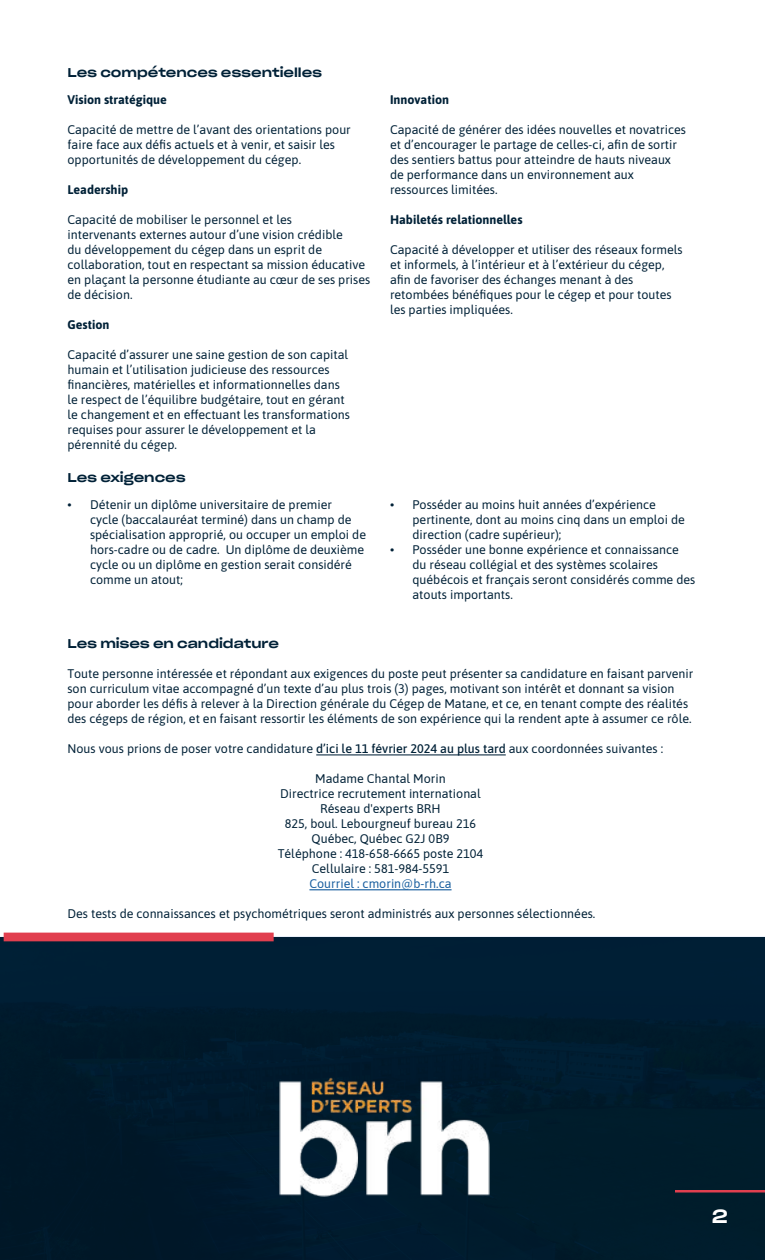
<style>
.page{position:relative;width:765px;height:1260px;background:#fff}
.page>*{position:absolute;margin:0;border:0;box-sizing:border-box;transform-origin:0 0}
.t1{font:18.75px "Sharp Grotesk Medium 25";color:#fff}
.t2{font:12.5px/15px "Asap";color:#002137}
.t3{font:700 12.5px "Asap";color:#002137}
.t4{font:12.5px "Sharp Grotesk Medium 25";color:#002137}
.s1{font-weight:500}
.s2{color:#175d9e}
.s3{font-family:"Calibri";font-size:13.75px}
</style>
<div class="page">
<div style="left:0;top:937px;width:765px;height:323px;background:#001c2c"></div>
<div style="left:4px;top:933px;width:270px;height:8px;background:#e13f4f"></div>
<hr style="left:675px;top:1190px;width:90px;height:2px;background:#e13f4f">
<hr style="left:316px;top:754px;width:190px;height:1px;background:#002137">
<hr style="left:309px;top:889px;width:143px;height:1px;background:#175d9e">
<img style="left:279px;top:1077px;width:211px;height:119px">
<p class="t4" style="left:68px;top:62px;width:256px">Les compétences essentielles</p>
<p class="t3" style="left:68px;top:91px;width:101px">Vision stratégique</p>
<p class="t2" style="left:68px;top:122px;width:285px">Capacité de mettre de l’avant des orientations pour faire face aux défis actuels et à venir, et saisir les opportunités de développement du cégep.</p>
<p class="t3" style="left:68px;top:181px;width:62px">Leadership</p>
<p class="t2" style="left:68px;top:212px;width:304px">Capacité de mobiliser le personnel et les<br>intervenants externes autour d’une vision crédible<br>du développement du cégep dans un esprit de collaboration, tout en respectant sa mission éducative en plaçant la personne étudiante au cœur de ses prises de décision.</p>
<p class="t3" style="left:68px;top:316px;width:43px">Gestion</p>
<p class="t2" style="left:68px;top:347px;width:284px">Capacité d’assurer une saine gestion de son capital humain et l’utilisation judicieuse des ressources financières, matérielles et informationnelles dans le respect de l’équilibre budgétaire, tout en gérant le changement et en effectuant les transformations requises pour assurer le développement et la pérennité du cégep.</p>
<p class="t3" style="left:390px;top:91px;width:61px">Innovation</p>
<p class="t2" style="left:390px;top:122px;width:298px">Capacité de générer des idées nouvelles et novatrices et d’encourager le partage de celles-ci, afin de sortir des sentiers battus pour atteindre de hauts niveaux de performance dans un environnement aux ressources limitées.</p>
<p class="t3" style="left:390px;top:211px;width:134px">Habiletés relationnelles</p>
<p class="t2" style="left:390px;top:242px;width:294px">Capacité à développer et utiliser des réseaux formels et informels, à l’intérieur et à l’extérieur du cégep, afin de favoriser des échanges menant à des retombées bénéfiques pour le cégep et pour toutes les parties impliquées.</p>
<p class="t4" style="left:68px;top:466px;width:120px">Les exigences</p>
<p class="t2" style="left:90px;top:496px;width:278px;text-indent:-22px">• Détenir un diplôme universitaire de premier<br>cycle (baccalauréat terminé) dans un champ de spécialisation approprié, ou occuper un emploi de hors-cadre ou de cadre. Un diplôme de deuxième cycle ou un diplôme en gestion serait considéré comme un atout;</p>
<p class="t2" style="left:412px;top:496px;width:274px;text-indent:-22px">• Posséder au moins huit années d’expérience pertinente, dont au moins cinq dans un emploi de direction (cadre supérieur);</p>
<p class="t2" style="left:412px;top:541px;width:284px;text-indent:-22px">• Posséder une bonne expérience et connaissance du réseau collégial et des systèmes scolaires québécois et français seront considérés comme des atouts importants.</p>
<p class="t4" style="left:68px;top:632px;width:213px">Les mises en candidature</p>
<p class="t2" style="left:68px;top:665px;width:628px">Toute personne intéressée et répondant aux exigences du poste peut présenter sa candidature en faisant parvenir son curriculum vitae accompagné d’un texte d’au plus trois (3) pages, motivant son intérêt et donnant sa vision pour aborder les défis à relever à la Direction générale du Cégep de Matane, et ce, en tenant compte des réalités des cégeps de région, et en faisant ressortir les éléments de son expérience qui la rendent apte à assumer ce rôle.</p>
<p class="t2" style="left:68px;top:740px;width:597px">Nous vous prions de poser votre candidature <span class="s1">d’ici le 11 février 2024 au plus tard</span> aux coordonnées suivantes :</p>
<p class="t2" style="left:278px;top:770px;width:207px;text-align:center">Madame Chantal Morin<br>Directrice recrutement international<br>Réseau d'experts BRH<br>825, boul. Lebourgneuf bureau 216<br>Québec, Québec G2J 0B9<br>Téléphone : 418-658-6665 poste 2104<br>Cellulaire : 581-984-5591<br><span class="s2">Courriel : cmorin@b-rh.ca</span></p>
<p class="t2" style="left:68px;top:905px;width:529px">Des tests de connaissance<span class="s3">s</span> et psychométriques seront administrés aux personnes sélectionnées.</p>
<p class="t1" style="left:712px;top:1200px;width:18px">2</p>
</div>
